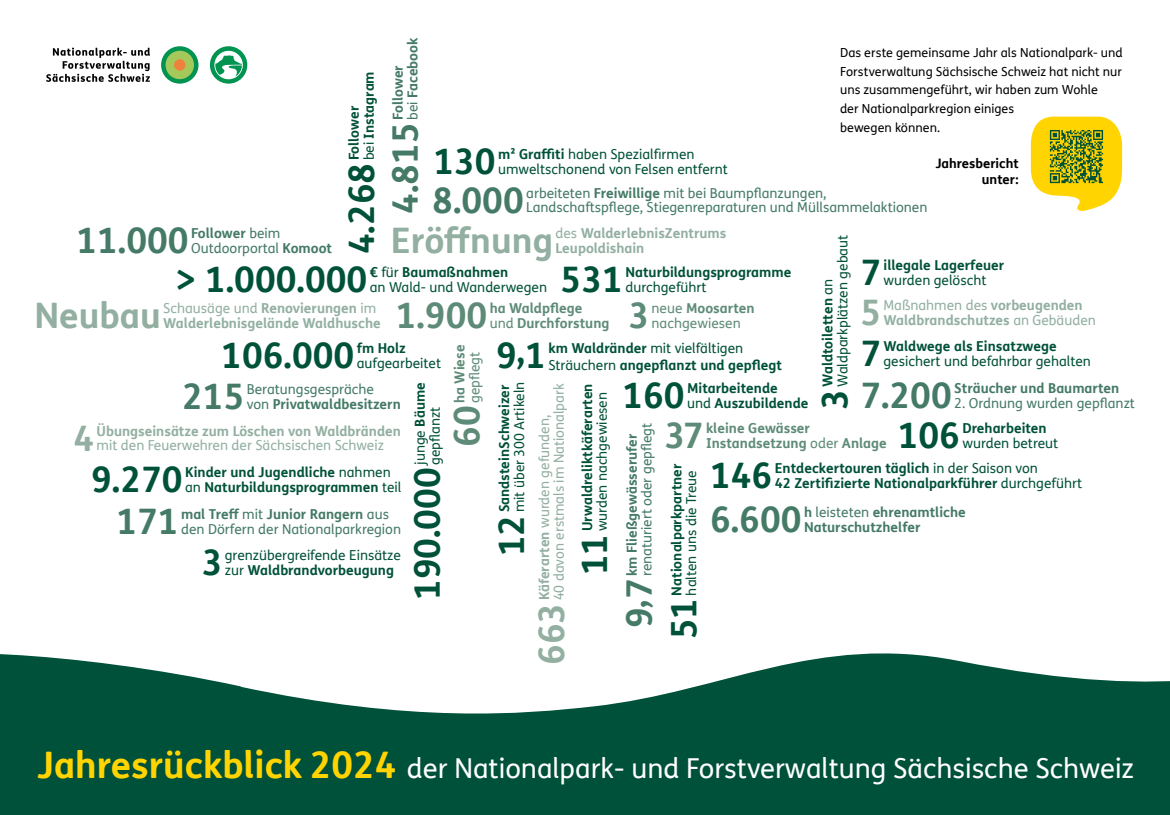
<style>
.page{position:relative;width:1170px;height:815px;background:#fff}
.page>*{position:absolute;margin:0;border:0;box-sizing:border-box;transform-origin:0 0}
.t1{font:700 35.25px "FS Me Pro";color:#005139}
.t2{font:700 35.25px "FS Me Pro";color:#447a66}
.t3{font:700 35.25px "FS Me Pro";color:#92afa1}
.t4{font:700 35.25px "FS Me Pro";color:#5e8b78}
.t5{font:27.5px "FS Me Pro";color:#fff}
.t6{font:700 13.75px/26.6px "FS Me Pro";color:#005139}
.t7{font:13.75px/14.9px "FS Me Pro";color:#005139}
.t8{font:13.75px "FS Me Pro";color:#447a66}
.t9{font:700 13.75px/14.9px "FS Me Pro";color:#447a66}
.t10{font:700 13.75px "FS Me Pro";color:#92afa1}
.t11{font:13.75px/14.9px "FS Me Pro";color:#92afa1}
.t12{font:700 13.75px "FS Me Pro";color:#5e8b78}
.t13{font:13.75px "FS Me Pro";color:#5e8b78}
.t14{font:700 13.12px/15.8px "FS Me Pro";color:#000;text-align:right}
.t15{font:12.5px/18.8px "FS Me Pro";color:#000}
.s1{font-weight:400}
.s2{font-weight:700}
.s3{color:#92afa1}
.s4{font-weight:700;color:#92afa1}
.s5{color:#447a66}
.s6{font-weight:400;color:#447a66}
.s7{font-weight:700;font-size:36.62px;color:#ffd400}
</style>
<div class="page">
<svg style="left:241px;top:653px;width:928px;height:162px;fill:#005139"></svg>
<svg style="left:0;top:654px;width:241px;height:161px;fill:#005139"></svg>
<svg style="left:1030px;top:117px;width:91px;height:94px"></svg>
<svg style="left:210px;top:46px;width:37px;height:38px"></svg>
<svg style="left:161px;top:46px;width:37px;height:38px"></svg>
<div style="left:165px;top:51px;width:29px;height:28px;background:#a5c85a;border-radius:50%"></div>
<div style="left:174px;top:59px;width:11px;height:12px;background:#ee813c;border-radius:50%"></div>
<svg style="left:46px;top:48px;width:104px;height:34px"></svg>
<p class="t9" style="left:389px;top:120px;width:84px;rotate:-90deg">Follower<br><span class="s1">bei</span> Facebook</p>
<h1 class="t2" style="left:378px;top:214px;width:93px;rotate:-90deg">4.815</h1>
<p class="t15" style="left:840px;top:43px;width:284px">Das erste gemeinsame Jahr als Nationalpark- und Forstverwaltung Sächsische Schweiz hat nicht nur uns zusammengeführt, wir haben zum Wohle<br>der Nationalparkregion einiges<br>bewegen können.</p>
<p class="t14" style="left:935px;top:155px;width:85px">Jahresbericht unter:</p>
<p class="t6" style="left:346px;top:160px;width:91px;line-height:14.9px;rotate:-90deg">Follower<br><span class="s1">bei</span> Instagram</p>
<h1 class="t1" style="left:334px;top:254px;width:93px;rotate:-90deg">4.268</h1>
<p class="t7" style="left:498px;top:147px;width:198px"><span class="s2">m² Graffiti</span> haben Spezialfirmen</p>
<h1 class="t1" style="left:433px;top:135px;width:64px">130</h1>
<p class="t7" style="left:498px;top:162px;width:231px">umweltschonend von Felsen entfernt</p>
<h1 class="t2" style="left:432px;top:173px;width:93px">8.000</h1>
<p class="t8" style="left:526px;top:183px;width:302px">arbeiteten <span class="s2">Freiwillige</span> mit bei Baumpflanzungen,</p>
<p class="t8" style="left:526px;top:198px;width:402px">Landschaftspflege, Stiegenreparaturen und Müllsammelaktionen</p>
<h1 class="t3" style="left:391px;top:213px;width:164px">Eröffnung</h1>
<h1 class="t2" style="left:76px;top:213px;width:114px">11.000</h1>
<p class="t10" style="left:555px;top:223px;width:172px"><span class="s1">des</span> WalderlebnisZentrums</p>
<p class="t9" style="left:191px;top:225px;width:91px">Follower <span class="s1">beim</span></p>
<p class="t7" style="left:819px;top:387px;width:154px;rotate:-90deg"><span class="s2">Waldtoiletten</span> an<br>Waldparkplätzen gebaut</p>
<h1 class="t1" style="left:807px;top:410px;width:22px;rotate:-90deg">3</h1>
<p class="t10" style="left:555px;top:237px;width:90px">Leupoldishain</p>
<p class="t8" style="left:191px;top:239px;width:142px">Outdoorportal <span class="s2">Komoot</span></p>
<p class="t6" style="left:883px;top:251px;width:122px">illegale Lagerfeuer</p>
<h1 class="t1" style="left:860px;top:245px;width:22px">7</h1>
<h1 class="t1" style="left:175px;top:252px;width:193px">&gt; 1.000.000</h1>
<h1 class="t1" style="left:560px;top:252px;width:64px">531</h1>
<p class="t6" style="left:625px;top:258px;width:167px">Naturbildungsprogramme</p>
<p class="t6" style="left:370px;top:258px;width:140px">€ <span class="s1">für</span> Baumaßnahmen</p>
<p class="t7" style="left:883px;top:272px;width:104px">wurden gelöscht</p>
<p class="t7" style="left:625px;top:279px;width:83px">durchgeführt</p>
<p class="t7" style="left:163px;top:276px;width:385px;line-height:21.5px;text-indent:206px">an Wald- und Wanderwegen<br><span class="s3">Schausäge und</span> <span class="s4">Renovierungen</span> <span class="s3">im</span></p>
<p class="t11" style="left:883px;top:297px;width:201px">Maßnahmen des <span class="s2">vorbeugenden</span></p>
<h1 class="t3" style="left:860px;top:285px;width:22px">5</h1>
<h1 class="t3" style="left:34px;top:289px;width:128px">Neubau</h1>
<h1 class="t4" style="left:396px;top:289px;width:93px">1.900</h1>
<p class="t12" style="left:489px;top:298px;width:94px">ha Waldpflege</p>
<h1 class="t4" style="left:628px;top:289px;width:22px">3</h1>
<p class="t12" style="left:651px;top:298px;width:105px"><span class="s1">neue</span> Moosarten</p>
<p class="t10" style="left:883px;top:309px;width:214px">Waldbrandschutzes <span class="s1">an Gebäuden</span></p>
<p class="t10" style="left:163px;top:313px;width:219px">Walderlebnisgelände Waldhusche</p>
<p class="t12" style="left:489px;top:313px;width:121px"><span class="s1">und</span> Durchforstung</p>
<p class="t13" style="left:651px;top:314px;width:91px">nachgewiesen</p>
<p class="t6" style="left:883px;top:332px;width:175px">Waldwege als Einsatzwege</p>
<h1 class="t1" style="left:860px;top:327px;width:22px">7</h1>
<h1 class="t1" style="left:221px;top:328px;width:134px">106.000</h1>
<h1 class="t1" style="left:496px;top:328px;width:22px">9</h1>
<p class="t6" style="left:357px;top:334px;width:50px">fm Holz</p>
<p class="t7" style="left:548px;top:341px;width:196px"><span class="s2">km Waldränder</span> mit vielfältigen</p>
<h1 class="t1" style="left:517px;top:326px;width:31px">,1</h1>
<p class="t12" style="left:449px;top:403px;width:60px;rotate:-90deg">ha Wiese</p>
<p class="t13" style="left:465px;top:403px;width:53px;rotate:-90deg">gepflegt</p>
<h1 class="t4" style="left:440px;top:447px;width:43px;rotate:-90deg">60</h1>
<p class="t7" style="left:883px;top:354px;width:209px">gesichert und befahrbar gehalten</p>
<p class="t7" style="left:357px;top:356px;width:86px">aufgearbeitet</p>
<p class="t6" style="left:548px;top:351px;width:235px"><span class="s1">Sträuchern</span> angepflanzt und gepflegt</p>
<h1 class="t2" style="left:860px;top:368px;width:93px">7.200</h1>
<h1 class="t1" style="left:622px;top:368px;width:64px">160</h1>
<p class="t6" style="left:687px;top:374px;width:92px">Mitarbeitende</p>
<p class="t9" style="left:954px;top:380px;width:167px">Sträucher und Baumarten</p>
<p class="t6" style="left:490px;top:512px;width:129px;rotate:-90deg">SandsteinSchweizer</p>
<p class="t7" style="left:511px;top:512px;width:132px;rotate:-90deg">mit über 300 Artikeln</p>
<h1 class="t1" style="left:484px;top:556px;width:43px;rotate:-90deg">12</h1>
<p class="t7" style="left:412px;top:465px;width:84px;rotate:-90deg">junge <span class="s2">Bäume </span>gepflanzt</p>
<h1 class="t1" style="left:400px;top:600px;width:134px;rotate:-90deg">190.000</h1>
<h1 class="t2" style="left:182px;top:369px;width:64px">215</h1>
<p class="t8" style="left:247px;top:380px;width:129px">Beratungsgespräche</p>
<p class="t11" style="left:536px;top:600px;width:218px;rotate:-90deg"><span class="s2">Käferarten</span> wurden gefunden,<br>40 davon erstmals im Nationalpark</p>
<h1 class="t3" style="left:524px;top:665px;width:64px;rotate:-90deg">663</h1>
<p class="t6" style="left:573px;top:531px;width:149px;rotate:-90deg">Urwaldreliktkäferarten</p>
<p class="t7" style="left:594px;top:531px;width:141px;rotate:-90deg">wurden nachgewiesen</p>
<h1 class="t1" style="left:567px;top:575px;width:43px;rotate:-90deg">11</h1>
<p class="t8" style="left:954px;top:394px;width:182px">2. Ordnung wurden gepflanzt</p>
<p class="t6" style="left:687px;top:389px;width:123px"><span class="s1">und</span> Auszubildende</p>
<p class="t9" style="left:247px;top:396px;width:155px"><span class="s1">von</span> Privatwaldbesitzern</p>
<h1 class="t1" style="left:897px;top:408px;width:64px">106</h1>
<h1 class="t4" style="left:664px;top:408px;width:41px">37</h1>
<p class="t12" style="left:706px;top:417px;width:105px">kleine Gewässer</p>
<p class="t6" style="left:962px;top:414px;width:86px">Dreharbeiten</p>
<p class="t10" style="left:97px;top:420px;width:306px">Übungseinsätze zum Löschen von Waldbränden</p>
<p class="t9" style="left:623px;top:576px;width:144px;rotate:-90deg">km Fließgewässerufer</p>
<p class="t8" style="left:637px;top:576px;width:155px;rotate:-90deg">renaturiert oder gepflegt</p>
<h1 class="t2" style="left:612px;top:628px;width:51px;rotate:-90deg">9,7</h1>
<h1 class="t3" style="left:73px;top:411px;width:22px">4</h1>
<p class="t12" style="left:706px;top:432px;width:182px">Instandsetzung <span class="s1">oder</span> Anlage</p>
<p class="t7" style="left:962px;top:435px;width:97px">wurden betreut</p>
<p class="t11" style="left:97px;top:438px;width:289px">mit den Feuerwehren der Sächsischen Schweiz</p>
<h1 class="t1" style="left:710px;top:448px;width:64px">146</h1>
<p class="t6" style="left:774px;top:454px;width:264px">Entdeckertouren täglich <span class="s1">in der Saison von</span></p>
<p class="t6" style="left:662px;top:595px;width:134px;rotate:-90deg">Nationalparkpartner</p>
<p class="t7" style="left:683px;top:595px;width:127px;rotate:-90deg">halten uns die Treue</p>
<h1 class="t1" style="left:656px;top:639px;width:43px;rotate:-90deg">51</h1>
<h1 class="t1" style="left:91px;top:452px;width:93px">9.270</h1>
<p class="t6" style="left:185px;top:458px;width:207px">Kinder und Jugendliche <span class="s1">nahmen</span></p>
<p class="t6" style="left:774px;top:469px;width:309px">42 Zertifizierte Nationalparkführer <span class="s1">durchgeführt</span></p>
<p class="t6" style="left:181px;top:473px;width:222px"><span class="s1">an</span> Naturbildungsprogrammen <span class="s1">teil </span><span class="s5">mal Treff</span> <span class="s6">mit</span> <span class="s5">Junior Rangern</span> <span class="s6">aus</span></p>
<h1 class="t2" style="left:710px;top:493px;width:93px">6.600</h1>
<p class="t9" style="left:804px;top:504px;width:163px">h <span class="s1">leisteten</span> ehrenamtliche</p>
<h1 class="t2" style="left:116px;top:494px;width:64px">171</h1>
<p class="t9" style="left:804px;top:519px;width:118px">Naturschutzhelfer</p>
<p class="t8" style="left:181px;top:519px;width:221px">den Dörfern der Nationalparkregion</p>
<p class="t7" style="left:225px;top:548px;width:177px">grenzübergreifende Einsätze</p>
<h1 class="t1" style="left:202px;top:536px;width:22px">3</h1>
<p class="t6" style="left:225px;top:556px;width:171px"><span class="s1">zur</span> Waldbrandvorbeugung</p>
<h2 class="t5" style="left:37px;top:749px;width:1098px"><span class="s7">Jahresrückblick 2024</span> der Nationalpark- und Forstverwaltung Sächsische Schweiz</h2>
</div>
